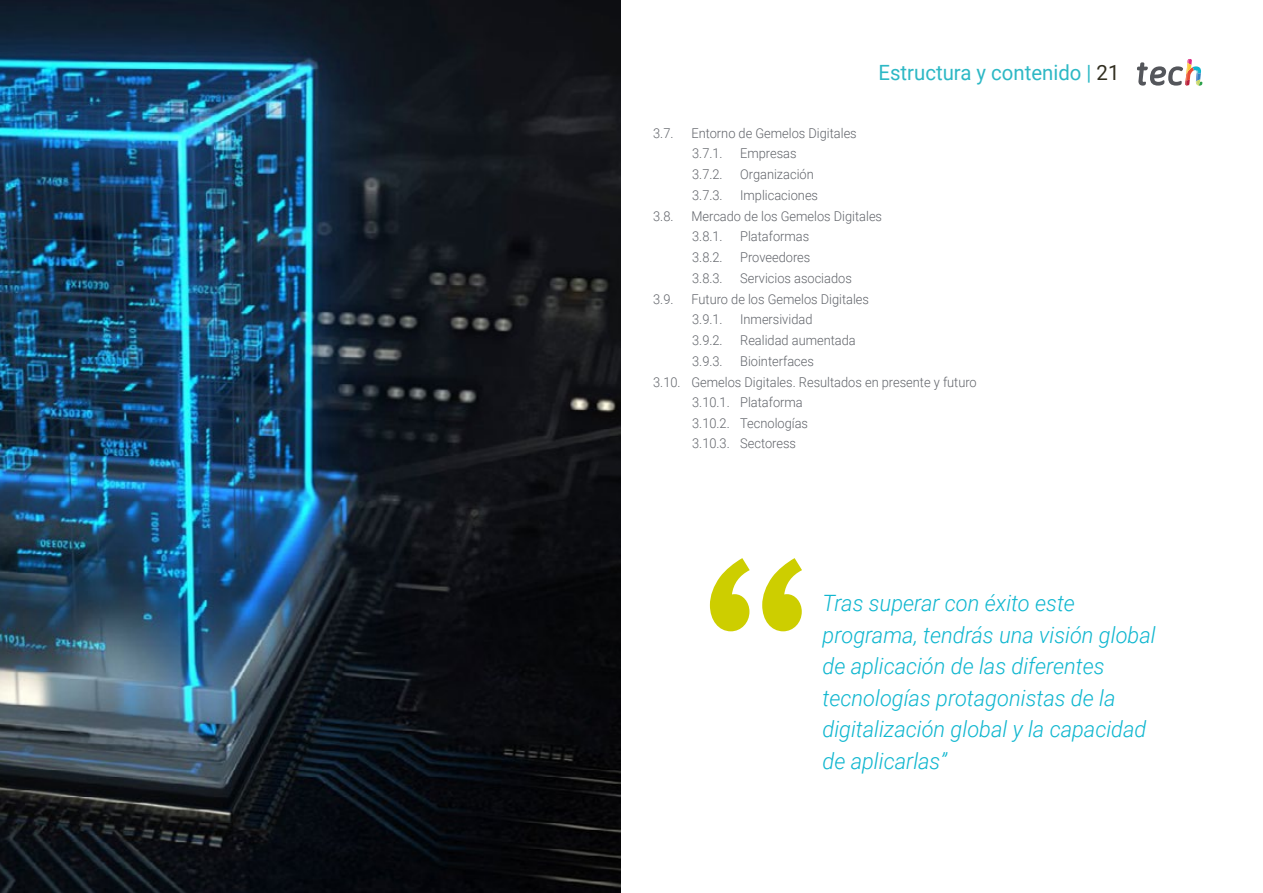
<style>
.page{position:relative;width:1263px;height:893px;background:#fff}
.page>*{position:absolute;margin:0;border:0;box-sizing:border-box;transform-origin:0 0}
.t1{font:italic 300 22.5px/31.5px "Roboto";color:#0fb6cf}
.t2{font:21px "Roboto";color:#2db8c5}
.t3{font:300 13.5px/20.7px "Roboto";color:#61646a;scale:.95 1}
.s1{color:#312e20}
</style>
<div class="page">
<svg style="left:1137px;top:59px;width:65px;height:27px"></svg>
<img style="left:0;top:0;width:621px;height:893px">
<svg style="left:710px;top:558px;width:92px;height:73px"></svg>
<p class="t3" style="left:653px;top:122px;width:23px">3.7.</p>
<p class="t3" style="left:691px;top:122px;width:176px">Entorno de Gemelos Digitales<br>3.7.1.</p>
<p class="t3" style="left:740px;top:143px;width:61px">Empresas</p>
<p class="t3" style="left:692px;top:164px;width:34px">3.7.2.</p>
<p class="t3" style="left:740px;top:164px;width:79px">Organización</p>
<p class="t3" style="left:692px;top:184px;width:34px">3.7.3.</p>
<p class="t3" style="left:740px;top:184px;width:84px">Implicaciones</p>
<h2 class="t2" style="left:878px;top:57px;width:242px">Estructura y contenido | <span class="s1">21</span></h2>
<p class="t3" style="left:653px;top:205px;width:23px">3.8.</p>
<p class="t3" style="left:691px;top:205px;width:202px">Mercado de los Gemelos Digitales<br>3.8.1.</p>
<p class="t3" style="left:740px;top:226px;width:74px">Plataformas</p>
<p class="t3" style="left:692px;top:247px;width:34px">3.8.2.</p>
<p class="t3" style="left:740px;top:247px;width:75px">Proveedores</p>
<p class="t3" style="left:692px;top:267px;width:34px">3.8.3.</p>
<p class="t3" style="left:740px;top:267px;width:119px">Servicios asociados</p>
<p class="t3" style="left:653px;top:288px;width:23px">3.9.</p>
<p class="t3" style="left:691px;top:288px;width:188px">Futuro de los Gemelos Digitales<br>3.9.1.</p>
<p class="t3" style="left:740px;top:309px;width:78px">Inmersividad</p>
<p class="t3" style="left:692px;top:330px;width:34px">3.9.2.</p>
<p class="t3" style="left:740px;top:330px;width:123px">Realidad aumentada</p>
<p class="t3" style="left:692px;top:350px;width:34px">3.9.3.</p>
<p class="t3" style="left:740px;top:350px;width:79px">Biointerfaces</p>
<p class="t3" style="left:653px;top:371px;width:342px">3.10. Gemelos Digitales. Resultados en presente y futuro</p>
<p class="t3" style="left:692px;top:392px;width:118px">3.10.1. Plataforma</p>
<p class="t3" style="left:692px;top:413px;width:123px">3.10.2. Tecnologías</p>
<p class="t3" style="left:692px;top:432px;width:111px">3.10.3. Sectoress</p>
<h1 class="t1" style="left:822px;top:587px;width:335px">Tras superar con éxito este programa, tendrás una visión global de aplicación de las diferentes tecnologías protagonistas de la digitalización global y la capacidad de aplicarlas”</h1>
</div>
